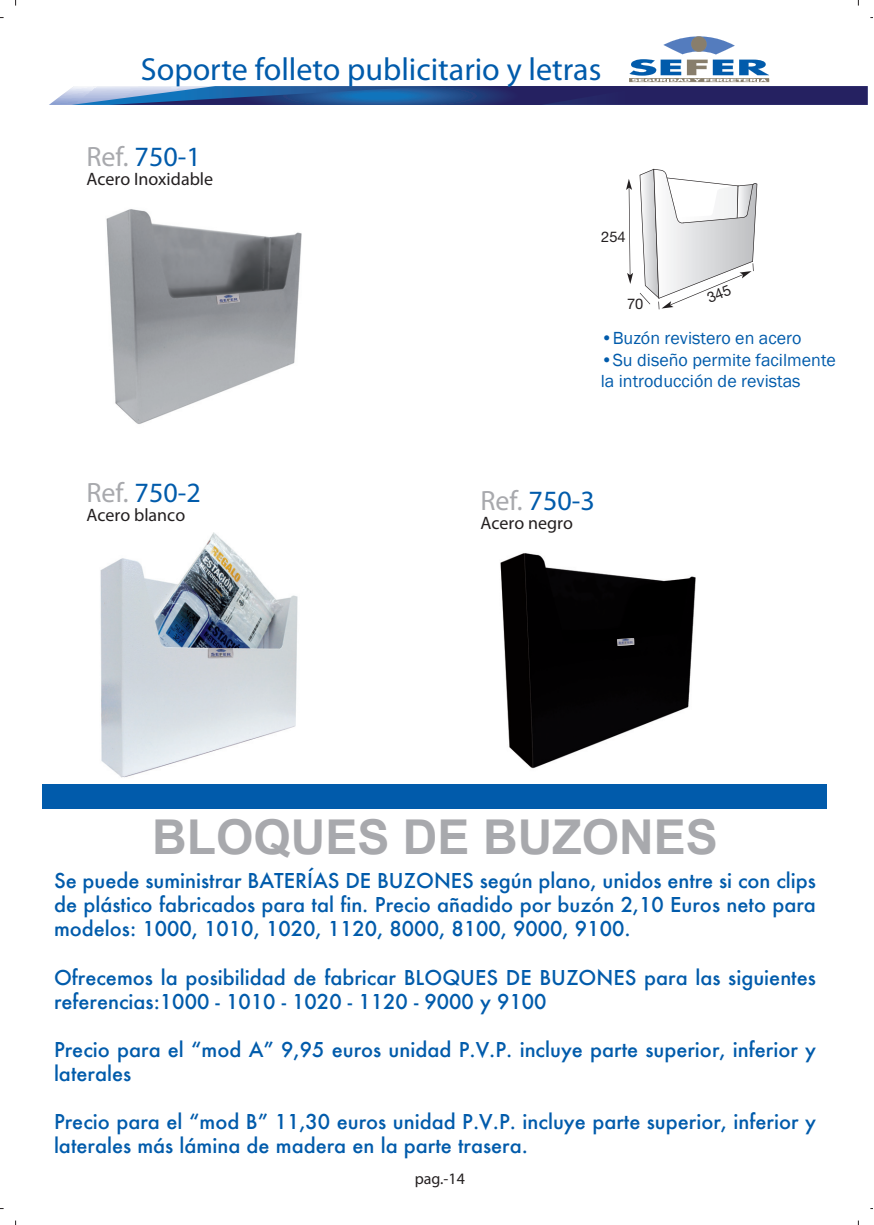
<style>
.page{position:relative;width:874px;height:1225px;background:#fff}
.page>*{position:absolute;margin:0;border:0;box-sizing:border-box;transform-origin:0 0}
.t1{font:700 48px "Arial";color:#a8a9ad}
.t2{font:32px "Myriad Pro";color:#015bab}
.t3{font:900 28px "Myriad Pro";color:#015bab}
.t4{font:500 20px/24px "Futura";color:#015bab}
.t5{font:18px/21.6px "Franklin Gothic";color:#015bab}
.t6{font:600 18px "Franklin Gothic";color:#231f20}
.t7{font:900 16px "Myriad Pro";color:#231f20}
.t8{font:14.6px "Helvetica Neue";color:#231f20}
.s1{color:#a8a9ad}
</style>
<div class="page">
<img style="left:106px;top:209px;width:196px;height:215px">
<img style="left:100px;top:532px;width:198px;height:246px">
<img style="left:49px;top:88px;width:23px;height:17px">
<svg style="left:72px;top:36px;width:795px;height:69px"></svg>
<div style="left:43px;top:784px;width:784px;height:25px;background:#015bab"></div>
<img style="left:500px;top:553px;width:196px;height:216px">
<img style="left:616px;top:638px;width:18px;height:8px">
<svg style="left:626px;top:179px;width:6px;height:105px"></svg>
<svg style="left:639px;top:169px;width:118px;height:140px"></svg>
<h2 class="t2" style="left:141px;top:57px;width:461px">Soporte folleto publicitario y letras</h2>
<h3 class="t3" style="left:86px;top:146px;width:116px"><span class="s1">Ref.</span> 750-1</h3>
<p class="t6" style="left:86px;top:173px;width:128px">Acero Inoxidable</p>
<h3 class="t3" style="left:86px;top:482px;width:116px"><span class="s1">Ref.</span> 750-2</h3>
<p class="t6" style="left:86px;top:508px;width:100px">Acero blanco</p>
<p class="t8" style="left:601px;top:231px;width:26px">254</p>
<p class="t8" style="left:626px;top:299px;width:18px">70</p>
<p class="t5" style="left:600px;top:327px;width:202px">•Buzón revistero en acero</p>
<p class="t5" style="left:600px;top:348px;width:237px">•Su diseño permite facilmente la introducción de revistas</p>
<h3 class="t3" style="left:480px;top:489px;width:116px"><span class="s1">Ref.</span> 750-3</h3>
<p class="t6" style="left:480px;top:516px;width:94px">Acero negro</p>
<h1 class="t1" style="left:152px;top:810px;width:567px">BLOQUES DE BUZONES</h1>
<p class="t4" style="left:54px;top:868px;width:763px;text-align:justify">Se puede suministrar BATERÍAS DE BUZONES según plano, unidos entre si con clips de plástico fabricados para tal fin. Precio añadido por buzón 2,10 Euros neto para modelos: 1000, 1010, 1020, 1120, 8000, 8100, 9000, 9100.</p>
<p class="t4" style="left:54px;top:964px;width:763px">Ofrecemos la posibilidad de fabricar BLOQUES DE BUZONES para las siguientes referencias:1000 - 1010 - 1020 - 1120 - 9000 y 9100</p>
<p class="t4" style="left:54px;top:1036px;width:763px">Precio para el “mod A” 9,95 euros unidad P.V.P. incluye parte superior, inferior y laterales</p>
<p class="t4" style="left:54px;top:1108px;width:763px">Precio para el “mod B” 11,30 euros unidad P.V.P. incluye parte superior, inferior y laterales más lámina de madera en la parte trasera.</p>
<p class="t7" style="left:414px;top:1172px;width:52px">pag.-14</p>
</div>
